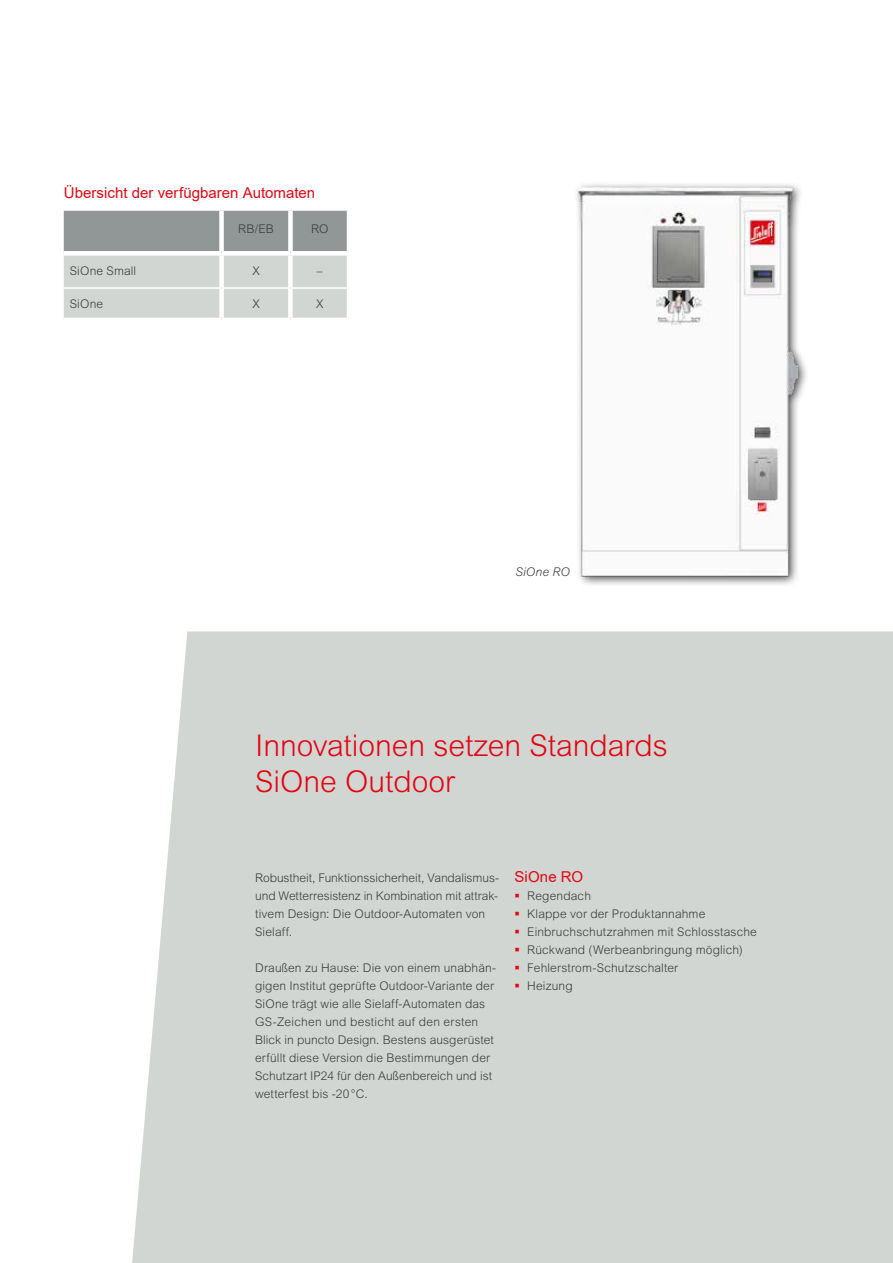
<style>
.page{position:relative;width:893px;height:1263px;background:#fff}
.page>*{position:absolute;margin:0;border:0;box-sizing:border-box;transform-origin:0 0}
.t1{font:300 30px/36px "Arial MT Pro";color:#e30613}
.t2{font:15px "Arial";letter-spacing:.005em;color:#e30613}
.t3{font:300 12px/18px "Arial MT Pro";letter-spacing:.01em;color:#3c3c3b}
.t4{font:italic 300 12px "Arial MT Pro";letter-spacing:.01em;color:#3c3c3b}
</style>
<div class="page">
<div style="left:573px;top:182px;width:236px;height:406px;background:#000;opacity:.75"></div>
<img style="left:579px;top:188px;width:218px;height:388px">
<div style="left:132px;top:631px;width:761px;height:632px;background:#d2d6d3"></div>
<svg style="left:64px;top:211px;width:283px;height:107px;background:#b8bcbb"></svg>
<div style="left:219px;top:211px;width:5px;height:40px;background:#fff"></div>
<div style="left:288px;top:211px;width:5px;height:40px;background:#fff"></div>
<div style="left:219px;top:256px;width:5px;height:31px;background:#fff"></div>
<div style="left:288px;top:256px;width:5px;height:31px;background:#fff"></div>
<div style="left:219px;top:289px;width:5px;height:29px;background:#fff"></div>
<div style="left:288px;top:289px;width:5px;height:29px;background:#fff"></div>
<div style="left:64px;top:251px;width:158px;height:5px;background:#fff"></div>
<div style="left:222px;top:251px;width:68px;height:5px;background:#fff"></div>
<div style="left:290px;top:251px;width:61px;height:5px;background:#fff"></div>
<hr style="left:64px;top:287px;width:158px;height:2px;background:#fff">
<hr style="left:222px;top:287px;width:68px;height:2px;background:#fff">
<hr style="left:290px;top:287px;width:57px;height:2px;background:#fff">
<svg style="left:515px;top:894px;width:4px;height:3px"></svg>
<svg style="left:515px;top:912px;width:4px;height:3px"></svg>
<svg style="left:515px;top:930px;width:4px;height:3px"></svg>
<svg style="left:515px;top:948px;width:4px;height:3px"></svg>
<svg style="left:515px;top:966px;width:4px;height:3px"></svg>
<svg style="left:515px;top:984px;width:4px;height:3px"></svg>
<p class="t2" style="left:64px;top:182px;width:253px">Übersicht der verfügbaren Automaten</p>
<p class="t3" style="left:238px;top:220px;width:37px">RB/EB</p>
<p class="t3" style="left:311px;top:220px;width:19px">RO</p>
<p class="t3" style="left:70px;top:262px;width:68px">SiOne Small</p>
<p class="t3" style="left:252px;top:262px;width:9px">X</p>
<p class="t3" style="left:317px;top:262px;width:7px">–</p>
<p class="t3" style="left:70px;top:295px;width:35px">SiOne</p>
<p class="t3" style="left:252px;top:295px;width:9px">X</p>
<p class="t3" style="left:316px;top:295px;width:9px">X</p>
<p class="t4" style="left:516px;top:565px;width:56px">SiOne RO</p>
<h1 class="t1" style="left:255px;top:728px;width:414px">Innovationen setzen Standards<br>SiOne Outdoor</h1>
<p class="t3" style="left:255px;top:869px;width:245px">Robustheit, Funktionssicherheit, Vandalismus&shy;und Wetterresistenz in Kombination mit attrak&shy;tivem Design: Die Outdoor-Automaten von Sielaff.</p>
<p class="t3" style="left:255px;top:959px;width:243px">Draußen zu Hause: Die von einem unabhän&shy;gigen Institut geprüfte Outdoor-Variante der SiOne trägt wie alle Sielaff-Automaten das GS-Zeichen und besticht auf den ersten Blick in puncto Design. Bestens ausgerüstet erfüllt diese Version die Bestimmungen der Schutzart IP24 für den Außenbereich und ist wetterfest bis -20°C.</p>
<p class="t2" style="left:514px;top:866px;width:70px">SiOne RO</p>
<p class="t3" style="left:527px;top:887px;width:231px">Regendach<br>Klappe vor der Produktannahme<br>Einbruchschutzrahmen mit Schlosstasche<br>Rückwand (Werbeanbringung möglich)<br>Fehlerstrom-Schutzschalter<br>Heizung</p>
</div>
